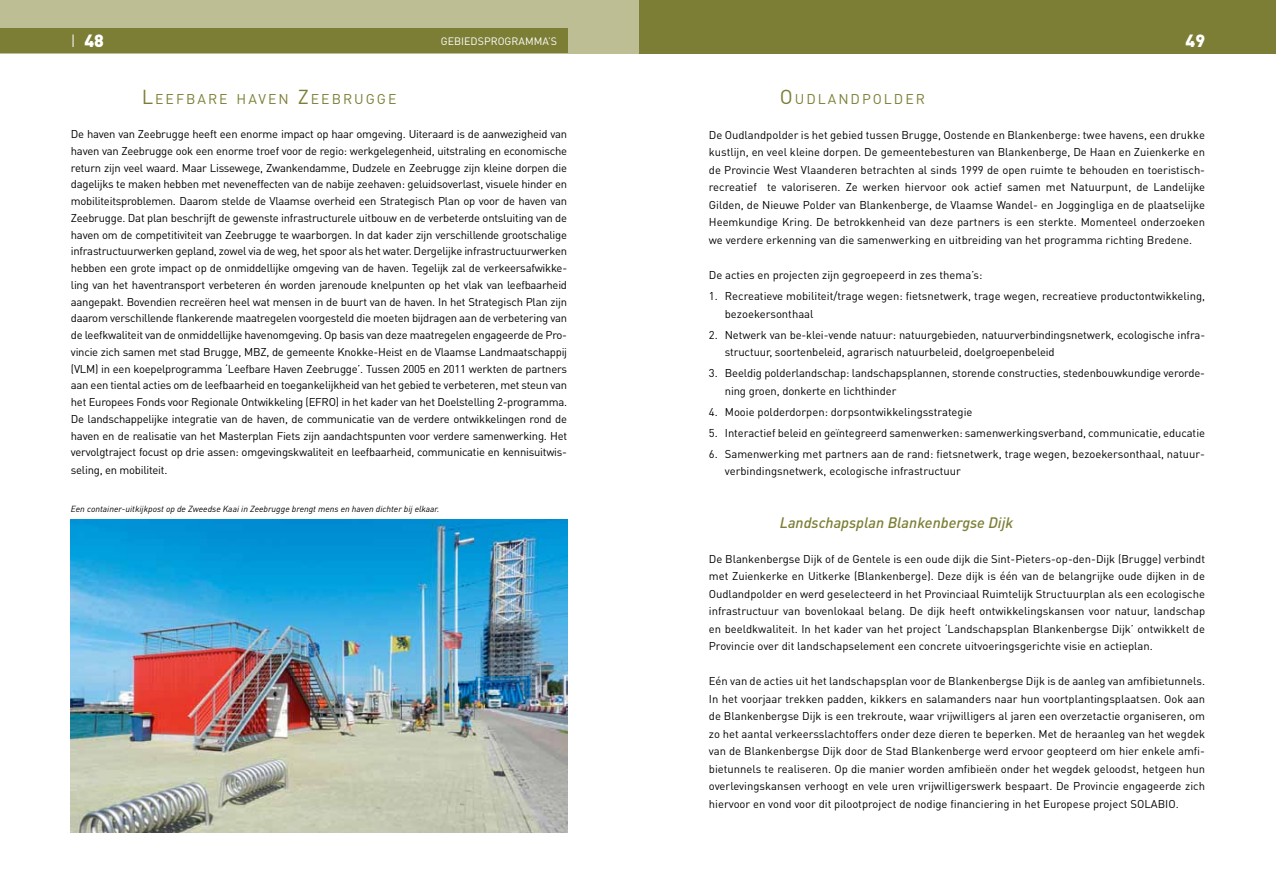
<style>
.page{position:relative;width:1276px;height:886px;background:#fff}
.page>*{position:absolute;margin:0;border:0;box-sizing:border-box;transform-origin:0 0}
.t1{font:900 17.5px "DINOT";color:#fff}
.t2{font:italic 500 15px "DINOT";color:#7c7e35}
.t3{font:14px "DINOT";letter-spacing:.145em;color:#7c7e35}
.t4{font:11.25px/17.5px "DINOT";letter-spacing:-.005em;color:#000;text-align:justify}
.t5{font:10.62px "DINOT";color:#fff}
.t6{font:italic 8.75px "DINOT";color:#000}
.s1{font-weight:300}
.s2{font-size:20px}
</style>
<div class="page">
<div style="left:638px;top:0;width:638px;height:53px;background:#7c7e35"></div>
<div style="left:0;top:0;width:638px;height:53px;background:#bdbe93"></div>
<div style="left:0;top:28px;width:567px;height:25px;background:#7c7e35"></div>
<img style="left:71px;top:519px;width:496px;height:314px">
<h1 class="t1" style="left:71px;top:29px;width:34px"><span class="s1">I</span> 48</h1>
<p class="t5" style="left:441px;top:34px;width:118px">GEBIEDSPROGRAMMA’S</p>
<h1 class="t1" style="left:1185px;top:29px;width:21px">49</h1>
<p class="t3" style="left:142px;top:89px;width:256px"><span class="s2">L</span>EEFBARE HAVEN <span class="s2">Z</span>EEBRUGGE</p>
<p class="t4" style="left:71px;top:125px;width:498px;line-height:16.8px">De haven van Zeebrugge heeft een enorme impact op haar omgeving. Uiteraard is de aanwezigheid van haven van Zeebrugge ook een enorme troef voor de regio: werkgelegenheid, uitstraling en economische return zijn veel waard. Maar Lissewege, Zwankendamme, Dudzele en Zeebrugge zijn kleine dorpen die dagelijks te maken hebben met neveneffecten van de nabije zeehaven: geluidsoverlast, visuele hinder en mobiliteitsproblemen. Daarom stelde de Vlaamse overheid een Strategisch Plan op voor de haven van Zeebrugge. Dat plan beschrijft de gewenste infrastructurele uitbouw en de verbeterde ontsluiting van de haven om de competitiviteit van Zeebrugge te waarborgen. In dat kader zijn verschillende grootschalige infrastructuurwerken gepland, zowel via de weg, het spoor als het water. Dergelijke infrastructuurwerken hebben een grote impact op de onmiddellijke omgeving van de haven. Tegelijk zal de verkeersafwikke&shy;ling van het haventransport verbeteren én worden jarenoude knelpunten op het vlak van leefbaarheid aangepakt. Bovendien recreëren heel wat mensen in de buurt van de haven. In het Strategisch Plan zijn daarom verschillende flankerende maatregelen voorgesteld die moeten bijdragen aan de verbetering van de leefkwaliteit van de onmiddellijke havenomgeving. Op basis van deze maatregelen engageerde de Pro&shy;vincie zich samen met stad Brugge, MBZ, de gemeente Knokke-Heist en de Vlaamse Landmaatschappij (VLM) in een koepelprogramma ‘Leefbare Haven Zeebrugge’. Tussen 2005 en 2011 werkten de partners aan een tiental acties om de leefbaarheid en toegankelijkheid van het gebied te verbeteren, met steun van het Europees Fonds voor Regionale Ontwikkeling (EFRO) in het kader van het Doelstelling 2-programma.<br>De landschappelijke integratie van de haven, de communicatie van de verdere ontwikkelingen rond de haven en de realisatie van het Masterplan Fiets zijn aandachtspunten voor verdere samenwerking. Het vervolgtraject focust op drie assen: omgevingskwaliteit en leefbaarheid, communicatie en kennisuitwis&shy;seling, en mobiliteit.</p>
<p class="t6" style="left:71px;top:503px;width:370px">Een container-uitkijkpost op de Zweedse Kaai in Zeebrugge brengt mens en haven dichter bij elkaar.</p>
<p class="t3" style="left:780px;top:89px;width:147px"><span class="s2">O</span>UDLANDPOLDER</p>
<p class="t4" style="left:709px;top:126px;width:498px">De Oudlandpolder is het gebied tussen Brugge, Oostende en Blankenberge: twee havens, een drukke kustlijn, en veel kleine dorpen. De gemeentebesturen van Blankenberge, De Haan en Zuienkerke en de Provincie West Vlaanderen betrachten al sinds 1999 de open ruimte te behouden en toeristisch&shy;recreatief te valoriseren. Ze werken hiervoor ook actief samen met Natuurpunt, de Landelijke Gilden, de Nieuwe Polder van Blankenberge, de Vlaamse Wandel- en Joggingliga en de plaatselijke Heemkundige Kring. De betrokkenheid van deze partners is een sterkte. Momenteel onderzoeken we verdere erkenning van die samenwerking en uitbreiding van het programma richting Bredene.</p>
<p class="t4" style="left:709px;top:266px;width:275px">De acties en projecten zijn gegroepeerd in zes thema’s:</p>
<p class="t4" style="left:725px;top:287px;width:482px;text-indent:-16px">1. Recreatieve mobiliteit/trage wegen: fietsnetwerk, trage wegen, recreatieve productontwikkeling, bezoekersonthaal</p>
<p class="t4" style="left:725px;top:325px;width:482px;text-indent:-16px">2. Netwerk van be-klei-vende natuur: natuurgebieden, natuurverbindingsnetwerk, ecologische infra&shy;structuur, soortenbeleid, agrarisch natuurbeleid, doelgroepenbeleid</p>
<p class="t4" style="left:725px;top:364px;width:482px;text-indent:-16px">3. Beeldig polderlandschap: landschapsplannen, storende constructies, stedenbouwkundige verorde&shy;ning groen, donkerte en lichthinder</p>
<p class="t4" style="left:709px;top:402px;width:265px">4. Mooie polderdorpen: dorpsontwikkelingsstrategie</p>
<p class="t4" style="left:709px;top:423px;width:498px">5. Interactief beleid en geïntegreerd samenwerken: samenwerkingsverband, communicatie, educatie</p>
<p class="t4" style="left:725px;top:444px;width:482px;text-indent:-16px">6. Samenwerking met partners aan de rand: fietsnetwerk, trage wegen, bezoekersonthaal, natuur&shy;verbindingsnetwerk, ecologische infrastructuur</p>
<h2 class="t2" style="left:780px;top:512px;width:235px">Landschapsplan Blankenbergse Dijk</h2>
<p class="t4" style="left:709px;top:549px;width:498px">De Blankenbergse Dijk of de Gentele is een oude dijk die Sint-Pieters-op-den-Dijk (Brugge) verbindt met Zuienkerke en Uitkerke (Blankenberge). Deze dijk is één van de belangrijke oude dijken in de Oudlandpolder en werd geselecteerd in het Provinciaal Ruimtelijk Structuurplan als een ecologische infrastructuur van bovenlokaal belang. De dijk heeft ontwikkelingskansen voor natuur, landschap en beeldkwaliteit. In het kader van het project ‘Landschapsplan Blankenbergse Dijk’ ontwikkelt de Provincie over dit landschapselement een concrete uitvoeringsgerichte visie en actieplan.</p>
<p class="t4" style="left:709px;top:672px;width:498px">Eén van de acties uit het landschapsplan voor de Blankenbergse Dijk is de aanleg van amfibietunnels.<br>In het voorjaar trekken padden, kikkers en salamanders naar hun voortplantingsplaatsen. Ook aan de Blankenbergse Dijk is een trekroute, waar vrijwilligers al jaren een overzetactie organiseren, om zo het aantal verkeersslachtoffers onder deze dieren te beperken. Met de heraanleg van het wegdek van de Blankenbergse Dijk door de Stad Blankenberge werd ervoor geopteerd om hier enkele amfi&shy;bietunnels te realiseren. Op die manier worden amfibieën onder het wegdek geloodst, hetgeen hun overlevingskansen verhoogt en vele uren vrijwilligerswerk bespaart. De Provincie engageerde zich hiervoor en vond voor dit pilootproject de nodige financiering in het Europese project SOLABIO.</p>
</div>
